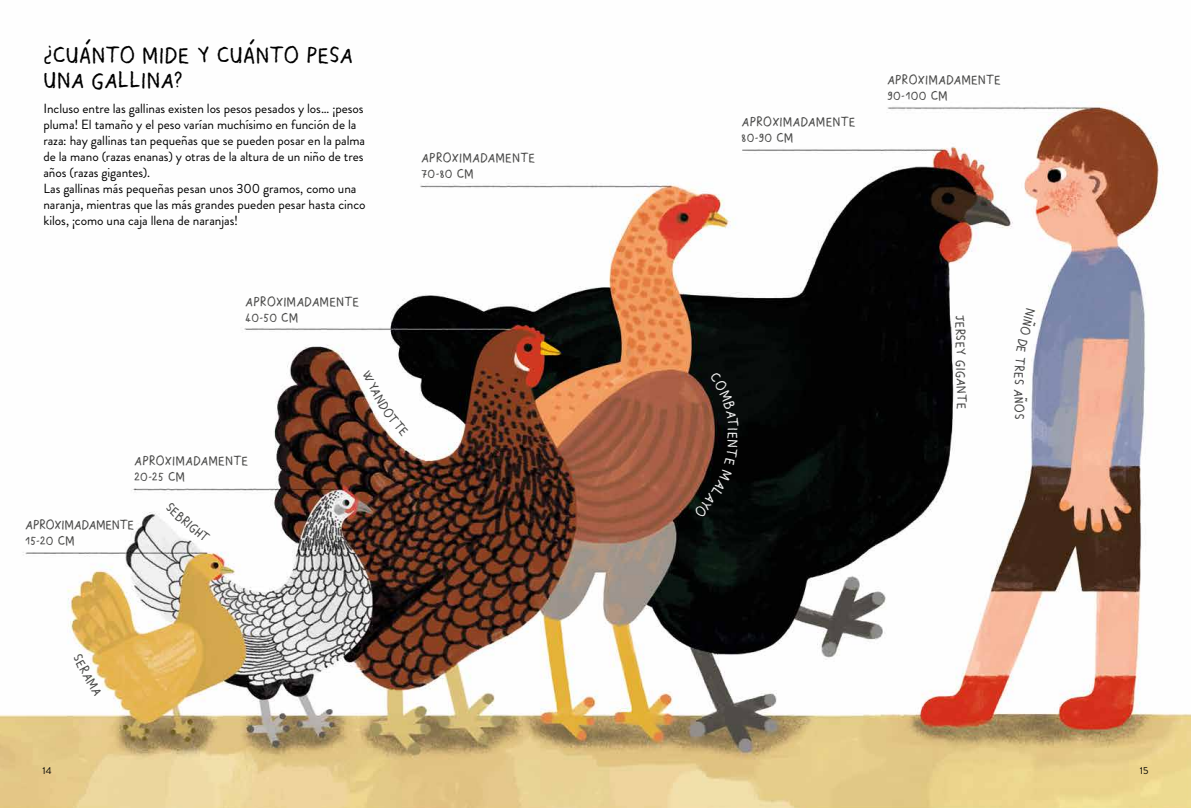
<style>
.page{position:relative;width:1191px;height:808px;background:#fff}
.page>*{position:absolute;margin:0;border:0;box-sizing:border-box;transform-origin:0 0}
.t1{font:38px "Pinto maiuscoletto";letter-spacing:.015em;color:#000;scale:.79 1}
.t2{font:22px/16px "Pinto maiuscoletto";letter-spacing:.015em;color:#4a4a49;scale:.79 1}
.t3{font:22px/16px "Pinto maiuscoletto";letter-spacing:-.005em;color:#4a4a49;scale:.79 1}
.t4{font:13.3px/16px "Brandon Grotesque";letter-spacing:-.005em;color:#000}
.t5{font:10px "Brandon Grotesque";color:#000}
</style>
<div class="page">
<img style="left:0;top:102px;width:1191px;height:706px">
<svg style="left:1014px;top:308px;width:22px;height:76px"></svg>
<svg style="left:1014px;top:397px;width:13px;height:22px"></svg>
<svg style="left:955px;top:315px;width:9px;height:6px"></svg>
<svg style="left:694px;top:371px;width:44px;height:148px;background:#2d1e17"></svg>
<svg style="left:362px;top:370px;width:47px;height:67px"></svg>
<svg style="left:166px;top:502px;width:45px;height:40px"></svg>
<svg style="left:73px;top:653px;width:29px;height:43px"></svg>
<h1 class="t1" style="left:43px;top:39px;width:393px">¿CUÁNTO MIDE Y CUÁNTO PESA</h1>
<h1 class="t1" style="left:43px;top:64px;width:178px">UNA GALLINA?</h1>
<p class="t4" style="left:43px;top:100px;width:324px">Incluso entre las gallinas existen los pesos pesados y los… ¡pesos pluma! El tamaño y el peso varían muchísimo en función de la raza: hay gallinas tan pequeñas que se pueden posar en la palma de la mano (razas enanas) y otras de la altura de un niño de tres años (razas gigantes).<br>Las gallinas más pequeñas pesan unos 300 gramos, como una naranja, mientras que las más grandes pueden pesar hasta cinco kilos, ¡como una caja llena de naranjas!</p>
<h2 class="t2" style="left:245px;top:294px;width:146px">APROXIMADAMENTE<br>40-50 CM</h2>
<h2 class="t2" style="left:134px;top:453px;width:146px">APROXIMADAMENTE<br>20-25 CM</h2>
<h2 class="t3" style="left:25px;top:517px;width:140px">APROXIMADAMENTE<br>15-20 CM</h2>
<h2 class="t2" style="left:421px;top:150px;width:146px">APROXIMADAMENTE<br>70-80 CM</h2>
<h2 class="t2" style="left:741px;top:114px;width:146px">APROXIMADAMENTE<br>80-90 CM</h2>
<h2 class="t2" style="left:887px;top:72px;width:146px">APROXIMADAMENTE<br>90-100 CM</h2>
<h2 class="t2" style="left:968px;top:322px;width:112px;rotate:89deg">ERSEY GIGANTE</h2>
<h2 class="t2" style="left:1026px;top:389px;width:11px;rotate:90deg">A</h2>
<p class="t5" style="left:43px;top:764px;width:11px">14</p>
<p class="t5" style="left:1139px;top:764px;width:10px">15</p>
</div>
